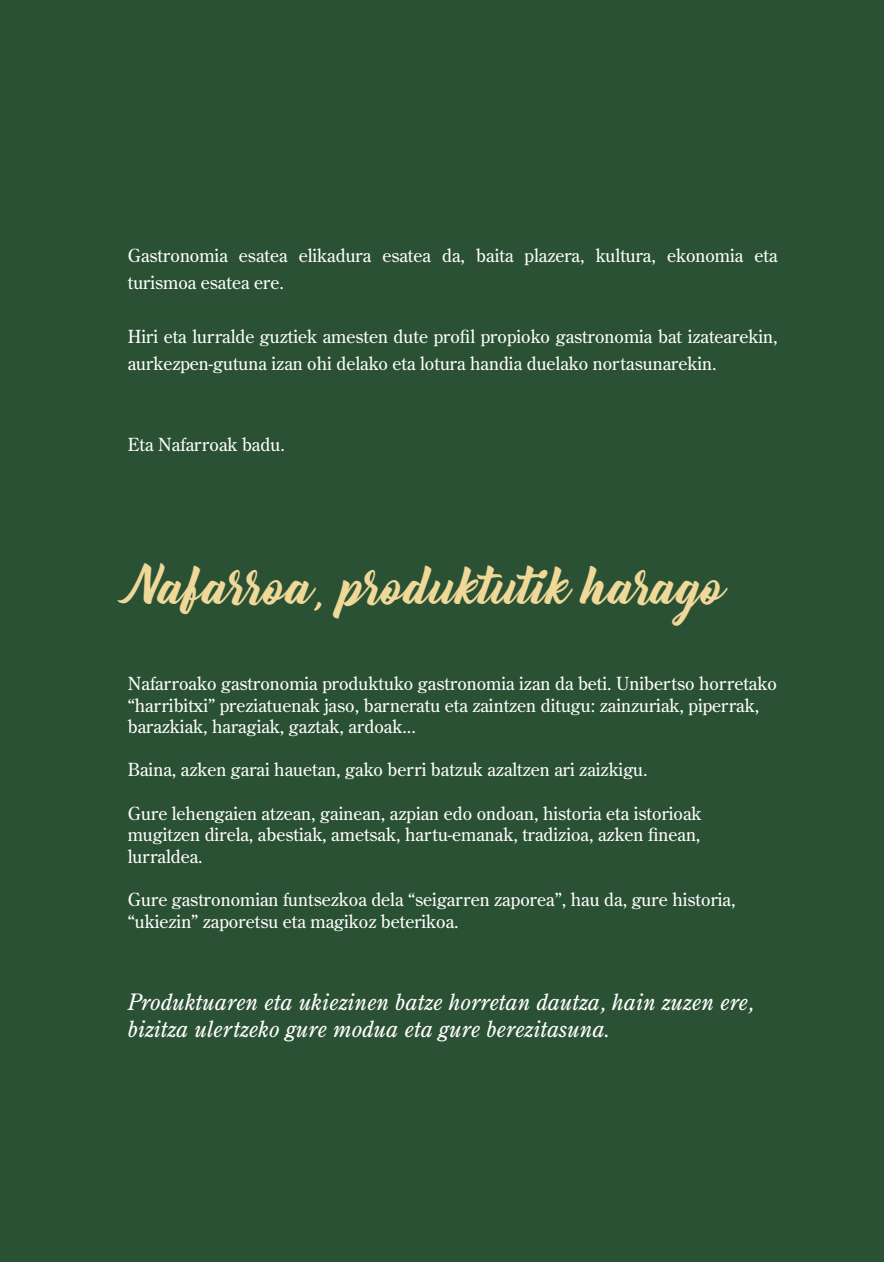
<style>
.page{position:relative;width:884px;height:1262px;background:#fff}
.page>*{position:absolute;margin:0;border:0;box-sizing:border-box;transform-origin:0 0}
.t1{font:46.5px "Bernadette";color:#efd898}
.t2{font:italic 22.5px/27px "Century Old Style Std";color:#fff}
.t3{font:18px/21.6px "Century Old Style Std";color:#fff}
</style>
<div class="page">
<div style="left:860px;top:0;width:24px;height:1262px;background:#2b5134"></div>
<div style="left:0;top:0;width:883px;height:1262px;background:#2b5134"></div>
<p class="t3" style="left:128px;top:241px;width:651px;line-height:27px">Gastronomia esatea elikadura esatea da, baita plazera, kultura, ekonomia eta turismoa esatea ere.</p>
<p class="t3" style="left:128px;top:322px;width:651px;line-height:27px">Hiri eta lurralde guztiek amesten dute profil propioko gastronomia bat izatearekin, aurkezpen-gutuna izan ohi delako eta lotura handia duelako nortasunarekin.</p>
<p class="t3" style="left:128px;top:433px;width:159px">Eta Nafarroak badu.</p>
<p class="t1" style="left:128px;top:549px;width:600px">Nafarroa, produktutik harago</p>
<p class="t3" style="left:128px;top:672px;width:651px">Nafarroako gastronomia produktuko gastronomia izan da beti. Unibertso horretako “harribitxi” preziatuenak jaso, barneratu eta zaintzen ditugu: zainzuriak, piperrak, barazkiak, haragiak, gaztak, ardoak...</p>
<p class="t3" style="left:128px;top:759px;width:521px">Baina, azken garai hauetan, gako berri batzuk azaltzen ari zaizkigu.</p>
<p class="t3" style="left:128px;top:802px;width:575px;text-align:justify">Gure lehengaien atzean, gainean, azpian edo ondoan, historia eta istorioak mugitzen direla, abestiak, ametsak, hartu-emanak, tradizioa, azken finean, lurraldea.</p>
<p class="t3" style="left:128px;top:888px;width:609px">Gure gastronomian funtsezkoa dela “seigarren zaporea”, hau da, gure historia, “ukiezin” zaporetsu eta magikoz beterikoa.</p>
<p class="t2" style="left:128px;top:988px;width:628px">Produktuaren eta ukiezinen batze horretan dautza, hain zuzen ere, bizitza ulertzeko gure modua eta gure berezitasuna.</p>
</div>
